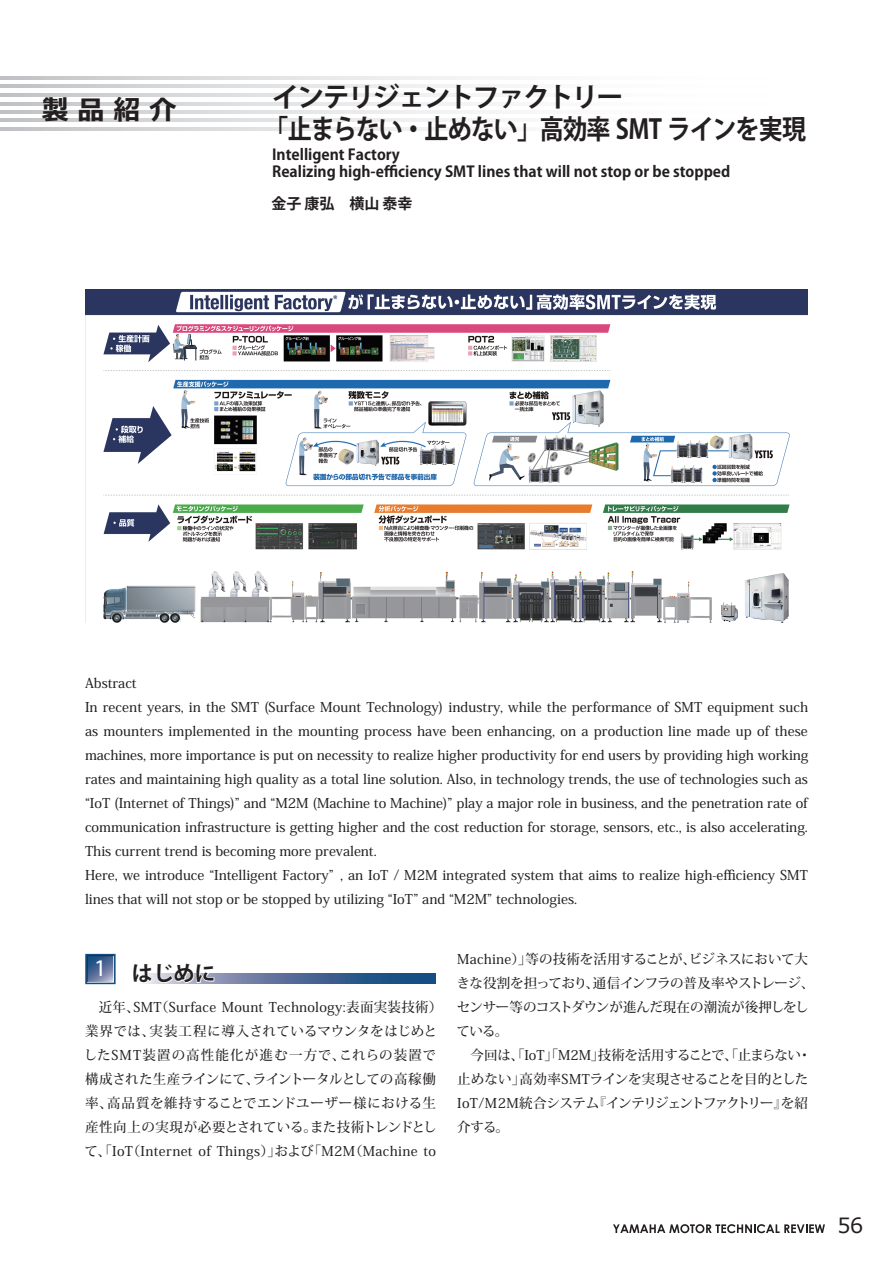
<style>
.page{position:relative;width:893px;height:1263px;background:#fff}
.page>*{position:absolute;margin:0;border:0;box-sizing:border-box;transform-origin:0 0}
.t1{font:700 27px "Koz Go Pro";letter-spacing:-.05em;color:#231f20;scale:.89 1}
.t2{font:700 27px "Koz Go Pro";letter-spacing:-.07em;color:#231f20}
.t3{font:700 27px "Meiryo";color:#231f20}
.t4{font:700 24px "Times";color:#fff}
.本文_プロポーショナルメトリクス{font:700 21px "Koz Go Pro";color:#231f20}
.t5{font:21px "Meiryo";color:#231f20}
.t6{font:700 15px "Koz Go Pro";color:#231f20}
.本文_プロポーショナルメトリクス_段落解{font:500 13.5px/24px "Koz Min Pr 6 N";color:#231f20}
.本文_プロポーショナルメトリクス_段落解-2{font:500 13.5px/24px "Koz Min Pr 6 N";letter-spacing:.02em;color:#231f20}
.本文_プロポーショナルメトリクス_段落解-3{font:500 13.5px/24px "Koz Min Pr 6 N";letter-spacing:-.02em;color:#231f20}
</style>
<div class="page">
<svg style="left:88px;top:957px;width:25px;height:24px"></svg>
<div style="left:85px;top:954px;width:31px;height:30px;border:2px solid #144e82"></div>
<svg style="left:215px;top:973px;width:221px;height:11px;background:#446593"></svg>
<svg style="left:143px;top:973px;width:72px;height:11px"></svg>
<img style="left:85px;top:289px;width:723px;height:334px">
<svg style="left:613px;top:1224px;width:212px;height:9px"></svg>
<h1 class="t3" style="left:42px;top:91px;width:136px">製 品 紹 介</h1>
<p class="t2" style="left:272px;top:79px;width:353px">インテリジェントファクトリー</p>
<p class="t1" style="left:264px;top:111px;width:610px">「止まらない・止めない」高効率 SMT ラインを実現</p>
<p class="t6" style="left:272px;top:145px;width:129px">Intelligent Factory</p>
<p class="t6" style="left:272px;top:162px;width:460px">Realizing high-efficiency SMT lines that will not stop or be stopped</p>
<p class="t6" style="left:272px;top:194px;width:142px">金子 康弘　横山 泰幸</p>
<p class="本文_プロポーショナルメトリクス_段落解" style="left:85px;top:671px;width:53px">Abstract</p>
<p class="本文_プロポーショナルメトリクス_段落解" style="left:85px;top:695px;width:725px;text-align:justify">In recent years, in the SMT (Surface Mount Technology) industry, while the performance of SMT equipment such as mounters implemented in the mounting process have been enhancing, on a production line made up of these machines, more importance is put on necessity to realize higher productivity for end users by providing high working rates and maintaining high quality as a total line solution. Also, in technology trends, the use of technologies such as “IoT (Internet of Things)” and “M2M (Machine to Machine)” play a major role in business, and the penetration rate of communication infrastructure is getting higher and the cost reduction for storage, sensors, etc., is also accelerating.<br>This current trend is becoming more prevalent.</p>
<p class="本文_プロポーショナルメトリクス_段落解" style="left:85px;top:863px;width:724px">Here, we introduce “Intelligent Factory” , an IoT / M2M integrated system that aims to realize high-efficiency SMT lines that will not stop or be stopped by utilizing “IoT” and “M2M” technologies.</p>
<p class="t4" style="left:94px;top:953px;width:14px">1</p>
<p class="本文_プロポーショナルメトリクス" style="left:132px;top:960px;width:85px">はじめに</p>
<p class="本文_プロポーショナルメトリクス_段落解-2" style="left:84px;top:995px;width:360px">　近年、SMT（Surface Mount Technology:表面実装技術）業界では、実装工程に導入されているマウンタをはじめとしたSMT装置の高性能化が進む一方で、これらの装置で構成された生産ラインにて、ライントータルとしての高稼働率、高品質を維持することでエンドユーザー様における生産性向上の実現が必要とされている。また技術トレンドとして、「IoT（Internet of Things）」および「M2M（Machine to</p>
<p class="本文_プロポーショナルメトリクス_段落解" style="left:456px;top:948px;width:359px">Machine）」等の技術を活用することが、ビジネスにおいて大きな役割を担っており、通信インフラの普及率やストレージ、センサー等のコストダウンが進んだ現在の潮流が後押しをしている。</p>
<p class="本文_プロポーショナルメトリクス_段落解-3" style="left:457px;top:1044px;width:356px">　今回は、「IoT」「M2M」技術を活用することで、「止まらない・止めない」高効率SMTラインを実現させることを目的とした<br>IoT/M2M統合システム『インテリジェントファクトリー』を紹介する。</p>
<h3 class="t5" style="left:838px;top:1210px;width:27px">56</h3>
</div>
